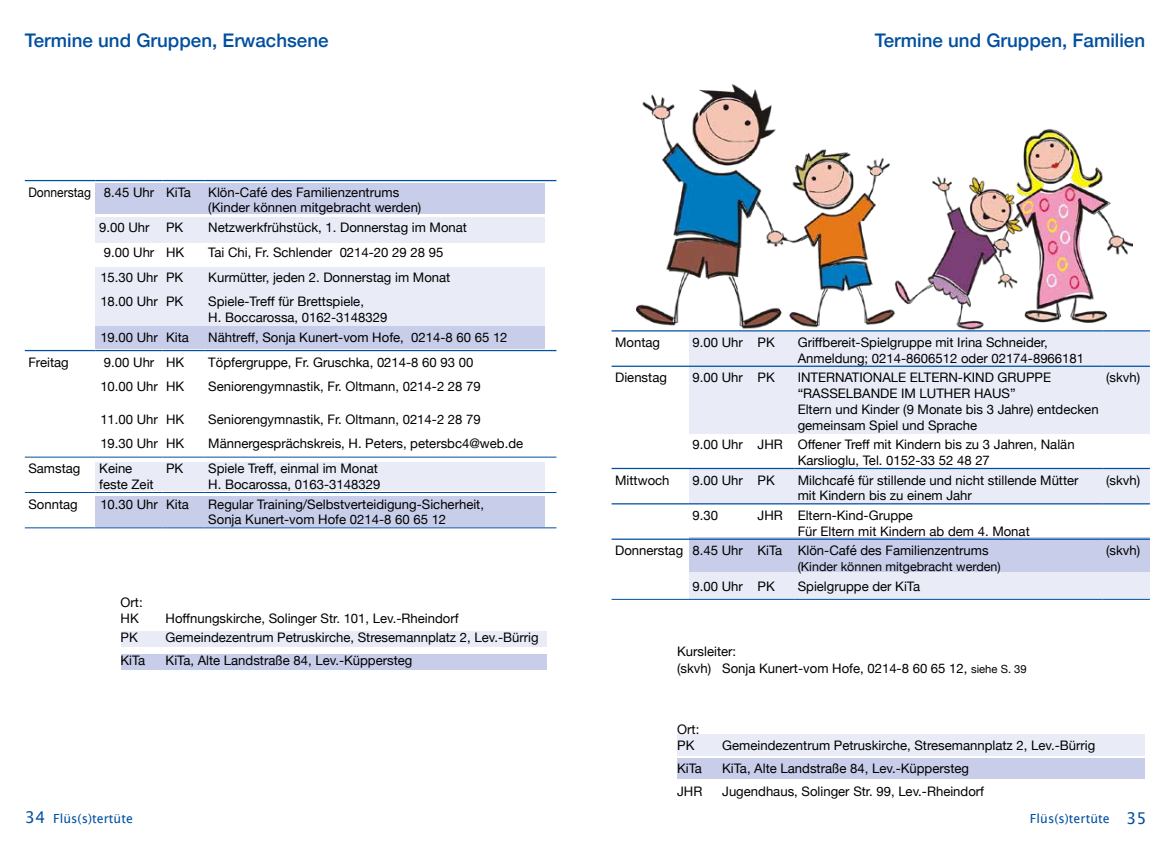
<style>
.page{position:relative;width:1170px;height:851px;background:#fff}
.page>*{position:absolute;margin:0;border:0;box-sizing:border-box;transform-origin:0 0}
.t1{font:500 18.75px "Helvetica Neue";color:#004f9f}
.t2{font:13.12px/15.8px "Helvetica Neue";color:#000}
.t3{font:13.12px "Helvetica Neue";color:#000;scale:.92 1}
.t4{font:12.5px "Lucida Grande";color:#004f9f}
.t5{font:12.5px "Helvetica Neue";color:#000}
.s1{font-size:11.25px}
.s2{font-size:16.25px}
</style>
<div class="page">
<div style="left:689px;top:537px;width:460px;height:35px;background:#c8ceea"></div>
<div style="left:689px;top:332px;width:460px;height:101px;background:#e9ebf7"></div>
<div style="left:95px;top:217px;width:449px;height:25px;background:#e9ebf7"></div>
<div style="left:95px;top:267px;width:449px;height:58px;background:#e9ebf7"></div>
<div style="left:676px;top:758px;width:468px;height:21px;background:#c8ceea"></div>
<div style="left:677px;top:734px;width:467px;height:21px;background:#e9ebf7"></div>
<img style="left:636px;top:84px;width:496px;height:246px">
<div style="left:96px;top:326px;width:449px;height:23px;background:#c8ceea"></div>
<div style="left:95px;top:183px;width:449px;height:30px;background:#c8ceea"></div>
<div style="left:95px;top:496px;width:449px;height:30px;background:#c8ceea"></div>
<div style="left:689px;top:572px;width:460px;height:26px;background:#e9ebf7"></div>
<div style="left:689px;top:468px;width:460px;height:36px;background:#e9ebf7"></div>
<div style="left:96px;top:462px;width:449px;height:28px;background:#e9ebf7"></div>
<div style="left:121px;top:654px;width:425px;height:15px;background:#c8ceea"></div>
<div style="left:121px;top:631px;width:425px;height:15px;background:#e9ebf7"></div>
<hr style="left:611px;top:330px;width:78px;height:1px;background:#004f9f">
<hr style="left:689px;top:330px;width:65px;height:1px;background:#004f9f">
<hr style="left:754px;top:330px;width:40px;height:1px;background:#004f9f">
<hr style="left:794px;top:330px;width:308px;height:1px;background:#004f9f">
<hr style="left:1102px;top:330px;width:47px;height:1px;background:#004f9f">
<hr style="left:611px;top:365px;width:78px;height:2px;background:#004f9f">
<hr style="left:689px;top:365px;width:65px;height:2px;background:#004f9f">
<hr style="left:754px;top:365px;width:40px;height:2px;background:#004f9f">
<hr style="left:794px;top:365px;width:308px;height:2px;background:#004f9f">
<hr style="left:1102px;top:365px;width:47px;height:2px;background:#004f9f">
<hr style="left:611px;top:468px;width:78px;height:1px;background:#004f9f">
<hr style="left:689px;top:468px;width:65px;height:1px;background:#004f9f">
<hr style="left:754px;top:468px;width:40px;height:1px;background:#004f9f">
<hr style="left:794px;top:468px;width:308px;height:1px;background:#004f9f">
<hr style="left:1102px;top:468px;width:47px;height:1px;background:#004f9f">
<hr style="left:611px;top:503px;width:78px;height:1px;background:#004f9f">
<hr style="left:689px;top:503px;width:65px;height:1px;background:#004f9f">
<hr style="left:754px;top:503px;width:40px;height:1px;background:#004f9f">
<hr style="left:794px;top:503px;width:308px;height:1px;background:#004f9f">
<hr style="left:1102px;top:503px;width:47px;height:1px;background:#004f9f">
<hr style="left:611px;top:538px;width:78px;height:1px;background:#004f9f">
<hr style="left:689px;top:538px;width:65px;height:1px;background:#004f9f">
<hr style="left:754px;top:538px;width:40px;height:1px;background:#004f9f">
<hr style="left:794px;top:538px;width:308px;height:1px;background:#004f9f">
<hr style="left:1102px;top:538px;width:47px;height:1px;background:#004f9f">
<hr style="left:611px;top:598px;width:78px;height:1px;background:#004f9f">
<hr style="left:689px;top:598px;width:65px;height:1px;background:#004f9f">
<hr style="left:754px;top:598px;width:40px;height:1px;background:#004f9f">
<hr style="left:794px;top:598px;width:308px;height:1px;background:#004f9f">
<hr style="left:1102px;top:598px;width:47px;height:1px;background:#004f9f">
<hr style="left:25px;top:350px;width:71px;height:1px;background:#004f9f">
<hr style="left:96px;top:350px;width:66px;height:1px;background:#004f9f">
<hr style="left:162px;top:350px;width:43px;height:1px;background:#004f9f">
<hr style="left:205px;top:350px;width:351px;height:1px;background:#004f9f">
<hr style="left:25px;top:180px;width:71px;height:1px;background:#004f9f">
<hr style="left:96px;top:180px;width:66px;height:1px;background:#004f9f">
<hr style="left:162px;top:180px;width:43px;height:1px;background:#004f9f">
<hr style="left:205px;top:180px;width:351px;height:1px;background:#004f9f">
<hr style="left:25px;top:456px;width:71px;height:1px;background:#004f9f">
<hr style="left:96px;top:456px;width:66px;height:1px;background:#004f9f">
<hr style="left:162px;top:456px;width:43px;height:1px;background:#004f9f">
<hr style="left:205px;top:456px;width:351px;height:1px;background:#004f9f">
<hr style="left:25px;top:492px;width:71px;height:1px;background:#004f9f">
<hr style="left:96px;top:492px;width:66px;height:1px;background:#004f9f">
<hr style="left:162px;top:492px;width:43px;height:1px;background:#004f9f">
<hr style="left:205px;top:492px;width:351px;height:1px;background:#004f9f">
<hr style="left:25px;top:527px;width:71px;height:1px;background:#004f9f">
<hr style="left:96px;top:527px;width:66px;height:1px;background:#004f9f">
<hr style="left:162px;top:527px;width:43px;height:1px;background:#004f9f">
<hr style="left:205px;top:527px;width:351px;height:1px;background:#004f9f">
<h1 class="t1" style="left:25px;top:25px;width:305px">Termine und Gruppen, Erwachsene</h1>
<h1 class="t1" style="left:874px;top:25px;width:272px">Termine und Gruppen, Familien</h1>
<p class="t3" style="left:28px;top:182px;width:178px">Donnerstag 8.45 Uhr KiTa</p>
<p class="t2" style="left:208px;top:185px;width:214px">Klön-Café des Familienzentrums (Kinder können mitgebracht werden)</p>
<p class="t2" style="left:99px;top:220px;width:52px">9.00 Uhr</p>
<p class="t2" style="left:166px;top:220px;width:19px">PK</p>
<p class="t2" style="left:208px;top:220px;width:260px">Netzwerkfrühstück, 1. Donnerstag im Monat</p>
<p class="t2" style="left:104px;top:245px;width:82px">9.00 Uhr HK</p>
<p class="t2" style="left:208px;top:245px;width:236px">Tai Chi, Fr. Schlender 0214-20 29 28 95</p>
<p class="t2" style="left:100px;top:270px;width:85px">15.30 Uhr PK</p>
<p class="t2" style="left:208px;top:270px;width:243px">Kurmütter, jeden 2. Donnerstag im Monat</p>
<p class="t2" style="left:100px;top:294px;width:85px">18.00 Uhr PK</p>
<p class="t2" style="left:208px;top:294px;width:180px">Spiele-Treff für Brettspiele,<br>H. Boccarossa, 0162-3148329</p>
<p class="t2" style="left:100px;top:330px;width:90px">19.00 Uhr Kita</p>
<p class="t2" style="left:208px;top:330px;width:301px">Nähtreff, Sonja Kunert-vom Hofe, 0214-8 60 65 12</p>
<p class="t2" style="left:28px;top:355px;width:42px">Freitag</p>
<p class="t2" style="left:104px;top:355px;width:82px">9.00 Uhr HK</p>
<p class="t2" style="left:208px;top:355px;width:266px">Töpfergruppe, Fr. Gruschka, 0214-8 60 93 00</p>
<p class="t2" style="left:100px;top:379px;width:85px">10.00 Uhr HK</p>
<p class="t2" style="left:208px;top:379px;width:274px">Seniorengymnastik, Fr. Oltmann, 0214-2 28 79</p>
<p class="t2" style="left:100px;top:411px;width:85px">11.00 Uhr HK</p>
<p class="t2" style="left:208px;top:411px;width:274px">Seniorengymnastik, Fr. Oltmann, 0214-2 28 79</p>
<p class="t2" style="left:100px;top:436px;width:85px">19.30 Uhr HK</p>
<p class="t2" style="left:208px;top:436px;width:316px">Männergesprächskreis, H. Peters, petersbc4@web.de</p>
<p class="t2" style="left:28px;top:461px;width:54px">Samstag</p>
<p class="t2" style="left:99px;top:461px;width:56px">Keine feste Zeit</p>
<p class="t2" style="left:166px;top:461px;width:19px">PK</p>
<p class="t2" style="left:208px;top:461px;width:173px">Spiele Treff, einmal im Monat<br>H. Bocarossa, 0163-3148329</p>
<p class="t2" style="left:28px;top:496px;width:51px">Sonntag</p>
<p class="t2" style="left:100px;top:496px;width:90px">10.30 Uhr Kita</p>
<p class="t2" style="left:208px;top:496px;width:277px">Regular Training/Selbstverteidigung-Sicherheit,<br>Sonja Kunert-vom Hofe 0214-8 60 65 12</p>
<p class="t2" style="left:120px;top:595px;width:24px">Ort:<br>HK</p>
<p class="t2" style="left:165px;top:611px;width:294px">Hoffnungskirche, Solinger Str. 101, Lev.-Rheindorf</p>
<p class="t2" style="left:120px;top:630px;width:19px">PK</p>
<p class="t2" style="left:165px;top:630px;width:374px">Gemeindezentrum Petruskirche, Stresemannplatz 2, Lev.-Bürrig</p>
<p class="t2" style="left:120px;top:653px;width:26px">KiTa</p>
<p class="t2" style="left:165px;top:653px;width:248px">KiTa, Alte Landstraße 84, Lev.-Küppersteg</p>
<p class="t2" style="left:615px;top:335px;width:46px">Montag</p>
<p class="t2" style="left:692px;top:335px;width:84px">9.00 Uhr PK</p>
<p class="t2" style="left:797px;top:335px;width:288px">Griffbereit-Spielgruppe mit Irina Schneider,<br>Anmeldung; 0214-8606512 oder 02174-8966181</p>
<p class="t2" style="left:615px;top:370px;width:53px">Dienstag</p>
<p class="t2" style="left:692px;top:370px;width:84px">9.00 Uhr PK</p>
<p class="t2" style="left:797px;top:370px;width:302px">INTERNATIONALE ELTERN-KIND GRUPPE “RASSELBANDE IM LUTHER HAUS”<br>Eltern und Kinder (9 Monate bis 3 Jahre) entdecken gemeinsam Spiel und Sprache</p>
<p class="t2" style="left:1106px;top:370px;width:36px">(skvh)</p>
<p class="t2" style="left:797px;top:437px;width:278px;text-indent:-105px">9.00 Uhr JHR Offener Treff mit Kindern bis zu 3 Jahren, Nalän<br>Karslioglu, Tel. 0152-33 52 48 27</p>
<p class="t2" style="left:615px;top:472px;width:56px">Mittwoch</p>
<p class="t2" style="left:692px;top:472px;width:84px">9.00 Uhr PK</p>
<p class="t2" style="left:797px;top:472px;width:282px">Milchcafé für stillende und nicht stillende Mütter mit Kindern bis zu einem Jahr</p>
<p class="t2" style="left:1106px;top:472px;width:36px">(skvh)</p>
<p class="t2" style="left:692px;top:508px;width:27px">9.30</p>
<p class="t2" style="left:797px;top:508px;width:233px;text-indent:-40px">JHR Eltern-Kind-Gruppe<br>Für Eltern mit Kindern ab dem 4. Monat</p>
<p class="t2" style="left:615px;top:543px;width:375px">Donnerstag 8.45 Uhr KiTa Klön-Café des Familienzentrums</p>
<p class="t5" style="left:797px;top:557px;width:204px">(Kinder können mitgebracht werden)</p>
<p class="t2" style="left:1106px;top:543px;width:36px">(skvh)</p>
<p class="t2" style="left:692px;top:578px;width:84px">9.00 Uhr PK</p>
<p class="t2" style="left:797px;top:578px;width:124px">Spielgruppe der KiTa</p>
<p class="t2" style="left:677px;top:643px;width:351px;line-height:16.8px">Kursleiter:<br>(skvh) Sonja Kunert-vom Hofe, 0214-8 60 65 12, <span class="s1">siehe S. 39</span></p>
<p class="t2" style="left:677px;top:722px;width:24px">Ort:<br>PK</p>
<p class="t2" style="left:722px;top:738px;width:374px">Gemeindezentrum Petruskirche, Stresemannplatz 2, Lev.-Bürrig</p>
<p class="t2" style="left:677px;top:761px;width:26px">KiTa</p>
<p class="t2" style="left:722px;top:761px;width:248px">KiTa, Alte Landstraße 84, Lev.-Küppersteg</p>
<p class="t2" style="left:677px;top:783px;width:27px">JHR</p>
<p class="t2" style="left:722px;top:783px;width:263px">Jugendhaus, Solinger Str. 99, Lev.-Rheindorf</p>
<p class="t4" style="left:25px;top:810px;width:110px"><span class="s2">34</span> Flüs(s)tertüte</p>
<p class="t4" style="left:1029px;top:810px;width:118px">Flüs(s)tertüte <span class="s2">35</span></p>
</div>
